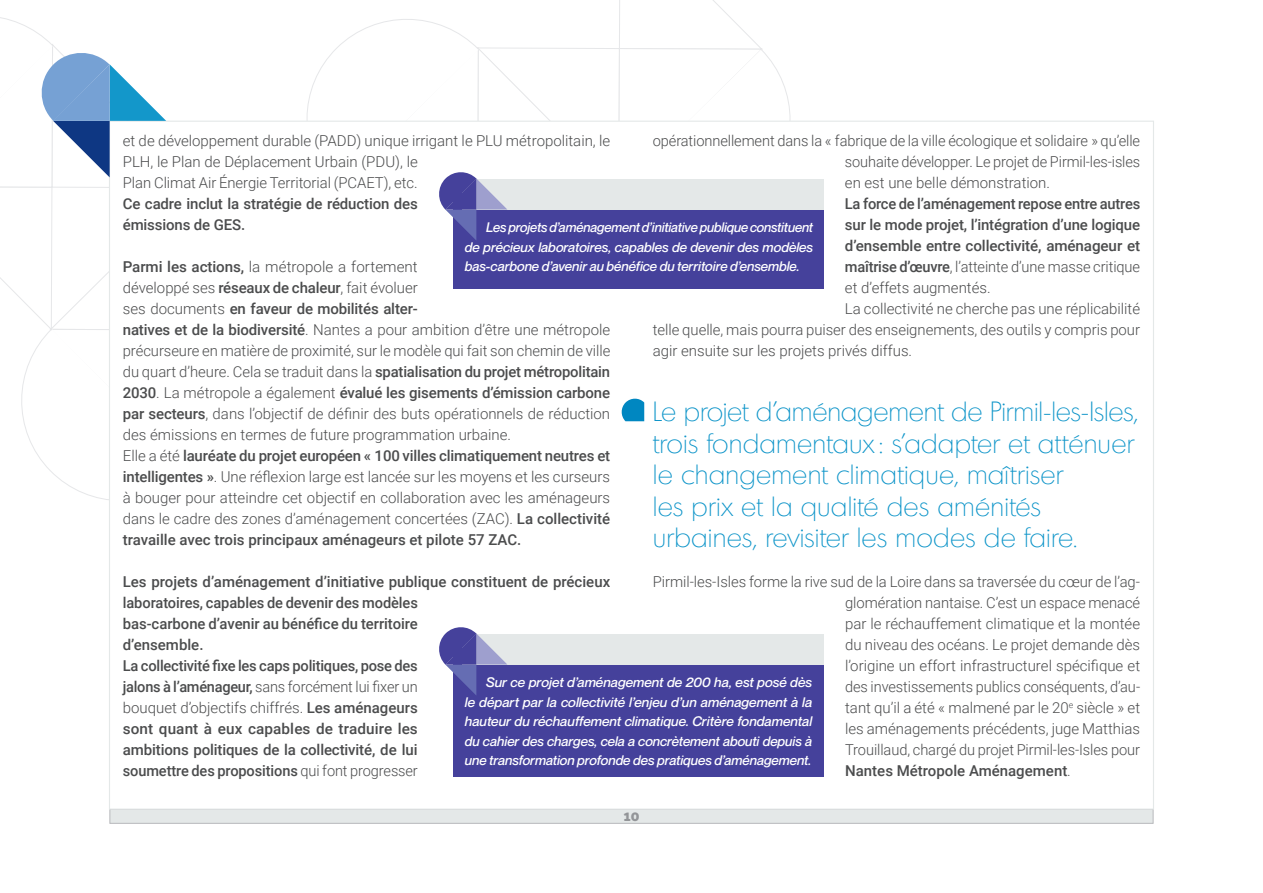
<style>
.page{position:relative;width:1263px;height:893px;background:#fff}
.page>*{position:absolute;margin:0;border:0;box-sizing:border-box;transform-origin:0 0}
.t1{font:200 27px/31.5px "Montreal";letter-spacing:.005em;color:#0a93c8}
.t2{font:300 15px/21px "Roboto";color:#4b4c4d}
.t3{font:500 15px/21px "Roboto";letter-spacing:-.01em;color:#4b4c4d}
.t4{font:italic 500 13.5px/19.5px "Neue Montreal";color:#fff;text-align:justify}
.t5{font:900 12px "Motiva Sans";color:#939598}
.s1{font-weight:500}
.s2{font-weight:300}
</style>
<div class="page">
<div style="left:109px;top:809px;width:1044px;height:15px;background:#e4e8e8;border:1px solid #b8b9bc"></div>
<div style="left:453px;top:179px;width:371px;height:109px;background:#45419b"></div>
<div style="left:462px;top:179px;width:362px;height:30px;background:#e4e8e8"></div>
<div style="left:453px;top:634px;width:371px;height:142px;background:#45419b"></div>
<div style="left:462px;top:634px;width:362px;height:30px;background:#e4e8e8"></div>
<svg style="left:0;top:0;width:801px;height:696px"></svg>
<p class="t2" style="left:123px;top:129px;width:489px">et de développement durable (PADD) unique irrigant le PLU métropolitain, le<br>PLH, le Plan de Déplacement Urbain (PDU), le<br>Plan Climat Air Énergie Territorial (PCAET), etc.</p>
<p class="t3" style="left:123px;top:192px;width:296px">Ce cadre inclut la stratégie de réduction des émissions de GES.</p>
<p class="t2" style="left:123px;top:255px;width:489px"><span class="s1">Parmi les actions,</span> la métropole a fortement<br>développé ses <span class="s1">réseaux de chaleur</span>, fait évoluer<br>ses documents <span class="s1">en faveur de mobilités alter-<br>natives et de la biodiversité</span>. Nantes a pour ambition d’être une métropole précurseure en matière de proximité, sur le modèle qui fait son chemin de ville du quart d’heure. Cela se traduit dans la <span class="s1">spatialisation du projet métropolitain 2030</span>. La métropole a également <span class="s1">évalué les gisements d’émission carbone par secteurs</span>, dans l’objectif de définir des buts opérationnels de réduction des émissions en termes de future programmation urbaine.<br>Elle a été <span class="s1">lauréate du projet européen « 100 villes climatiquement neutres et intelligentes »</span>. Une réflexion large est lancée sur les moyens et les curseurs à bouger pour atteindre cet objectif en collaboration avec les aménageurs dans le cadre des zones d’aménagement concertées (ZAC). <span class="s1">La collectivité travaille avec trois principaux aménageurs et pilote 57 ZAC.</span></p>
<p class="t3" style="left:123px;top:570px;width:489px">Les projets d’aménagement d’initiative publique constituent de précieux laboratoires, capables de devenir des modèles<br>bas-carbone d’avenir au bénéfice du territoire<br>d’ensemble.<br>La collectivité fixe les caps politiques, pose des<br>jalons à l’aménageur, <span class="s2">sans forcément lui fixer un<br>bouquet d’objectifs chiffrés.</span> Les aménageurs<br>sont quant à eux capables de traduire les<br>ambitions politiques de la collectivité, de lui<br>soumettre des propositions <span class="s2">qui font progresser</span></p>
<p class="t2" style="left:845px;top:129px;width:297px;text-align:justify;text-indent:-192px">opérationnellement dans la « fabrique de la ville écologique et solidaire » qu’elle souhaite développer. Le projet de Pirmil-les-isles en est une belle démonstration.</p>
<p class="t3" style="left:845px;top:192px;width:297px">La force de l’aménagement repose entre autres</p>
<p class="t3" style="left:845px;top:213px;width:297px">sur le mode projet, l’intégration d’une logique</p>
<p class="t3" style="left:845px;top:234px;width:297px">d’ensemble entre collectivité, aménageur et</p>
<p class="t2" style="left:845px;top:255px;width:297px"><span class="s1">maîtrise d’œuvre</span>, l’atteinte d’une masse critique</p>
<p class="t2" style="left:845px;top:276px;width:147px">et d’effets augmentés.</p>
<p class="t2" style="left:845px;top:297px;width:297px">La collectivité ne cherche pas une réplicabilité</p>
<p class="t2" style="left:653px;top:318px;width:489px">telle quelle, mais pourra puiser des enseignements, des outils y compris pour</p>
<p class="t2" style="left:653px;top:339px;width:261px">agir ensuite sur les projets privés diffus.</p>
<p class="t4" style="left:465px;top:218px;width:350px;text-indent:21px">Les projets d’aménagement d’initiative publique constituent de précieux laboratoires, capables de devenir des modèles bas-carbone d’avenir au bénéfice du territoire d’ensemble.</p>
<h1 class="t1" style="left:653px;top:396px;width:487px">Le projet d’aménagement de Pirmil-les-Isles, trois fondamentaux : s’adapter et atténuer le changement climatique, maîtriser<br>les prix et la qualité des aménités urbaines, revisiter les modes de faire.</h1>
<p class="t2" style="left:845px;top:571px;width:297px;text-align:justify;text-indent:-192px">Pirmil-les-Isles forme la rive sud de la Loire dans sa traversée du cœur de l’ag&shy;glomération nantaise. C’est un espace menacé par le réchauffement climatique et la montée du niveau des océans. Le projet demande dès l’origine un effort infrastructurel spécifique et des investissements publics conséquents, d’au&shy;tant qu’il a été « malmené par le 20<sup>e</sup> siècle » et les aménagements précédents, juge Matthias Trouillaud, chargé du projet Pirmil-les-Isles pour <span class="s1">Nantes Métropole Aménagement</span>.</p>
<p class="t4" style="left:465px;top:673px;width:349px;text-indent:21px">Sur ce projet d’aménagement de 200 ha, est posé dès le départ par la collectivité l’enjeu d’un aménagement à la hauteur du réchauffement climatique. Critère fondamental du cahier des charges, cela a concrètement abouti depuis à une transformation profonde des pratiques d’aménagement.</p>
<p class="t5" style="left:623px;top:808px;width:17px">10</p>
</div>
